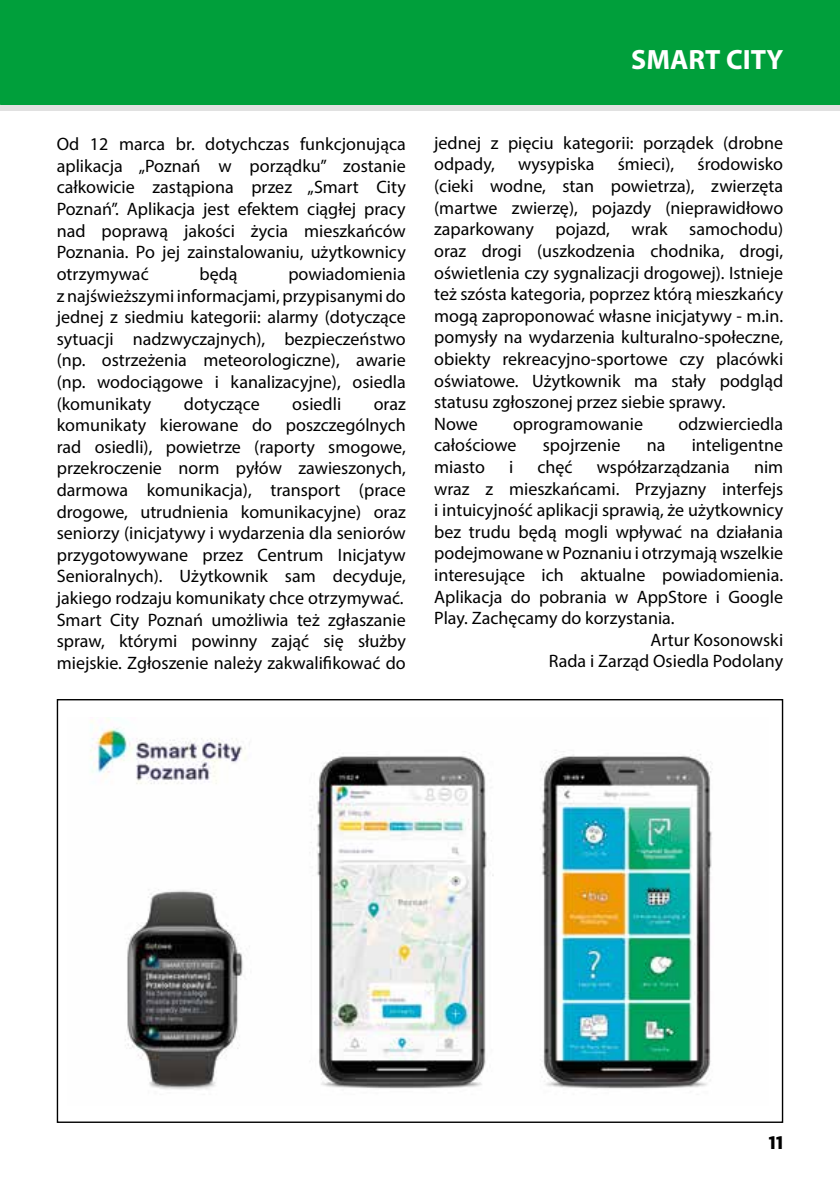
<style>
.page{position:relative;width:840px;height:1191px;background:#fff}
.page>*{position:absolute;margin:0;border:0;box-sizing:border-box;transform-origin:0 0}
.t1{font:700 28px "Myriad Pro";color:#fff}
.t2{font:700 20px "Apex New";color:#000}
.t3{font:18px/21.6px "Myriad Pro";color:#000}
</style>
<div class="page">
<div style="left:0;top:105px;width:839px;height:6px;background:#e1e1e1"></div>
<div style="left:0;top:0;width:839px;height:105px;background:#009f3b"></div>
<img style="left:90px;top:719px;width:623px;height:371px">
<p class="t3" style="left:57px;top:133px;width:350px;text-align:justify">Od 12 marca br. dotychczas funkcjonująca aplikacja „Poznań w porządku” zostanie całkowicie zastąpiona przez „Smart City Poznań”. Aplikacja jest efektem ciągłej pracy nad poprawą jakości życia mieszkańców Poznania. Po jej zainstalowaniu, użytkownicy otrzymywać</p>
<p class="t3" style="left:57px;top:263px;width:350px;text-align:justify;text-indent:231px">powiadomienia z najświeższymi informacjami, przypisanymi do jednej z siedmiu kategorii: alarmy (dotyczące sytuacji nadzwyczajnych), bezpieczeństwo (np. ostrzeżenia meteorologiczne), awarie (np. wodociągowe i kanalizacyjne), osiedla (komunikaty</p>
<p class="t3" style="left:199px;top:263px;width:40px">będą</p>
<p class="t3" style="left:184px;top:392px;width:77px">dotyczące</p>
<p class="t3" style="left:292px;top:392px;width:50px">osiedli</p>
<p class="t3" style="left:57px;top:392px;width:350px;text-indent:317px">oraz komunikaty kierowane do poszczególnych rad osiedli), powietrze (raporty smogowe, przekroczenie norm pyłów zawieszonych, darmowa komunikacja), transport (prace drogowe, utrudnienia komunikacyjne) oraz seniorzy (inicjatywy i wydarzenia dla seniorów przygotowywane przez Centrum Inicjatyw Senioralnych). Użytkownik sam decyduje, jakiego rodzaju komunikaty chce otrzymywać.<br>Smart City Poznań umożliwia też zgłaszanie spraw, którymi powinny zająć się służby miejskie. Zgłoszenie należy zakwalifikować do</p>
<h1 class="t1" style="left:631px;top:41px;width:153px">SMART CITY</h1>
<p class="t3" style="left:434px;top:132px;width:350px">jednej z pięciu kategorii: porządek (drobne odpady,</p>
<p class="t3" style="left:434px;top:153px;width:350px;text-indent:263px">środowisko (cieki wodne, stan powietrza), zwierzęta (martwe zwierzę), pojazdy (nieprawidłowo zaparkowany pojazd, wrak samochodu) oraz drogi (uszkodzenia chodnika, drogi, oświetlenia czy sygnalizacji drogowej). Istnieje też szósta kategoria, poprzez którą mieszkańcy mogą zaproponować własne inicjatywy - m.in. pomysły na wydarzenia kulturalno-społeczne, obiekty rekreacyjno-sportowe czy placówki oświatowe. Użytkownik ma stały podgląd statusu zgłoszonej przez siebie sprawy.<br>Nowe</p>
<p class="t3" style="left:517px;top:153px;width:78px">wysypiska</p>
<p class="t3" style="left:617px;top:153px;width:58px">śmieci),</p>
<p class="t3" style="left:513px;top:412px;width:131px">oprogramowanie</p>
<p class="t3" style="left:678px;top:412px;width:106px">odzwierciedla</p>
<p class="t3" style="left:434px;top:434px;width:84px">całościowe</p>
<p class="t3" style="left:542px;top:434px;width:79px">spojrzenie</p>
<p class="t3" style="left:646px;top:434px;width:20px">na</p>
<p class="t3" style="left:691px;top:434px;width:93px">inteligentne</p>
<p class="t3" style="left:434px;top:456px;width:52px">miasto</p>
<p class="t3" style="left:509px;top:456px;width:6px">i</p>
<p class="t3" style="left:537px;top:456px;width:37px">chęć</p>
<p class="t3" style="left:596px;top:456px;width:134px">współzarządzania</p>
<p class="t3" style="left:753px;top:456px;width:31px">nim</p>
<p class="t3" style="left:434px;top:477px;width:350px">wraz z mieszkańcami. Przyjazny interfejs</p>
<p class="t3" style="left:434px;top:499px;width:350px">i intuicyjność aplikacji sprawią, że użytkownicy</p>
<p class="t3" style="left:434px;top:520px;width:350px">bez trudu będą mogli wpływać na działania</p>
<p class="t3" style="left:434px;top:542px;width:350px">podejmowane w Poznaniu i otrzymają wszelkie</p>
<p class="t3" style="left:434px;top:564px;width:350px">interesujące ich aktualne powiadomienia.</p>
<p class="t3" style="left:434px;top:585px;width:350px">Aplikacja do pobrania w AppStore i Google</p>
<p class="t3" style="left:434px;top:607px;width:242px">Play. Zachęcamy do korzystania.</p>
<p class="t3" style="left:650px;top:628px;width:134px">Artur Kosonowski</p>
<p class="t3" style="left:548px;top:650px;width:236px">Rada i Zarząd Osiedla Podolany</p>
<p class="t2" style="left:768px;top:1127px;width:16px">11</p>
</div>
